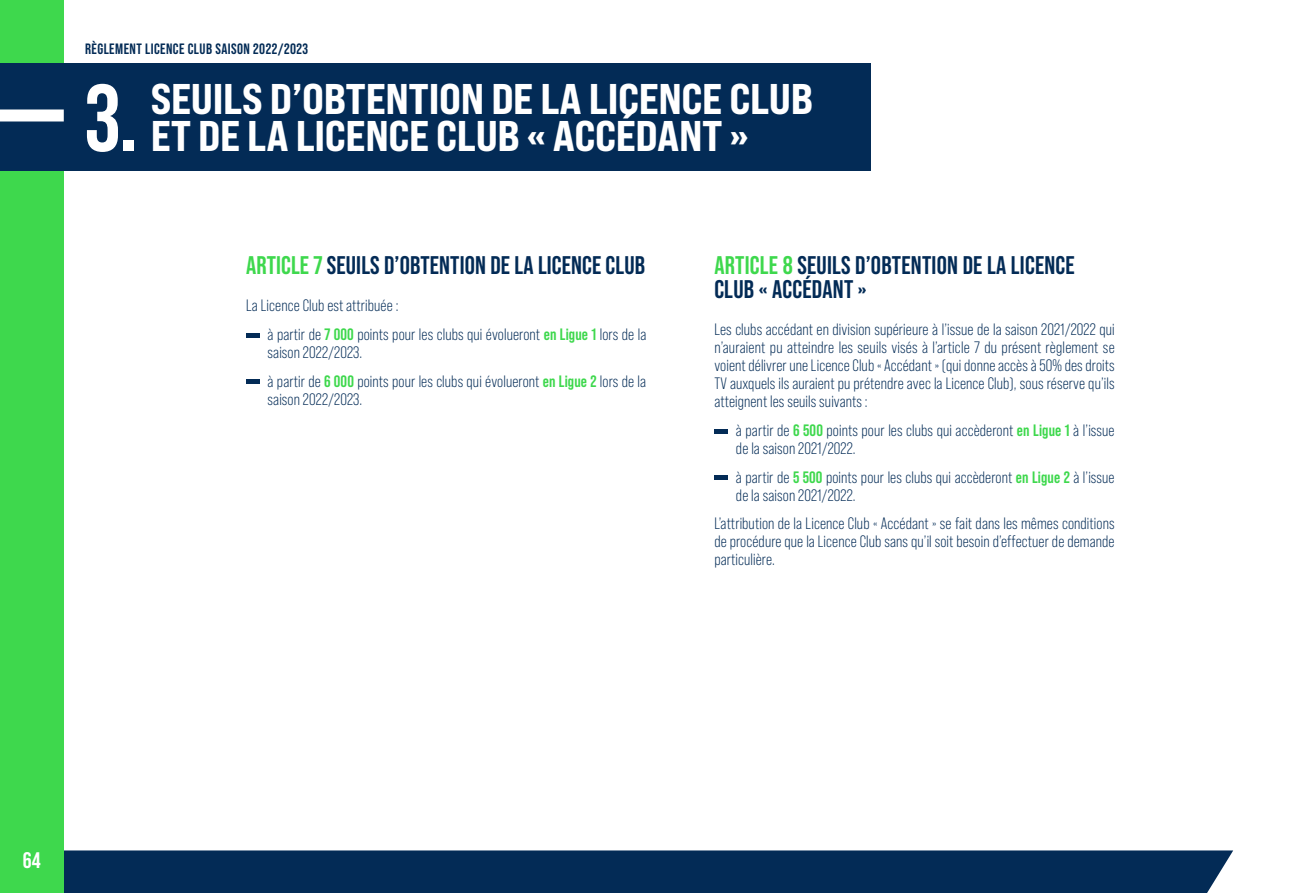
<style>
.page{position:relative;width:1297px;height:893px;background:#fff}
.page>*{position:absolute;margin:0;border:0;box-sizing:border-box;transform-origin:0 0}
.t1{font:42.9px/36.6px "Bebas Neue Pro Exp Eb";letter-spacing:-.01em;color:#fff;text-align:center}
.t2{font:700 25.5px/24px "Bebas Neue Pro";letter-spacing:.01em;color:#032b56}
.t3{font:700 22.5px "Bebas Neue Pro";color:#fff}
.t4{font:16.5px/18px "Bebas Neue Pro";letter-spacing:.005em;color:#032b56}
.t5{font:700 15px "Bebas Neue Pro";letter-spacing:.03em;color:#032b56}
.s1{font-family:"Bebas Neue Pro";font-weight:700;font-size:94.65px}
.s2{color:#3ed84d}
.s3{font-weight:700;color:#3ed84d}
</style>
<div class="page">
<div style="left:64px;top:850px;width:1169px;height:43px;background:#032b56"></div>
<div style="left:0;top:0;width:64px;height:893px;background:#3ed84d"></div>
<hr style="left:246px;top:333px;width:13px;height:4px;background:#032b56">
<hr style="left:246px;top:380px;width:13px;height:4px;background:#032b56">
<hr style="left:714px;top:429px;width:13px;height:4px;background:#032b56">
<hr style="left:714px;top:476px;width:13px;height:4px;background:#032b56">
<div style="left:0;top:64px;width:871px;height:107px;background:#032b56"></div>
<div style="left:0;top:109px;width:64px;height:12px;background:#fff"></div>
<p class="t5" style="left:85px;top:41px;width:225px">RÈGLEMENT LICENCE CLUB SAISON 2022/2023</p>
<h1 class="t1" style="left:85px;top:80px;width:729px"><span class="s1">3.</span> SEUILS D’OBTENTION DE LA LICENCE CLUB<br>ET DE LA LICENCE CLUB « ACCÉDANT »</h1>
<h2 class="t2" style="left:246px;top:253px;width:401px"><span class="s2">ARTICLE 7</span> SEUILS D’OBTENTION DE LA LICENCE CLUB</h2>
<p class="t4" style="left:268px;top:291px;width:380px;line-height:28.7px;text-indent:-22px">La Licence Club est attribuée :<br>à partir de <span class="s3">7 000</span> points pour les clubs qui évolueront <span class="s3">en Ligue 1</span> lors de la</p>
<p class="t4" style="left:268px;top:338px;width:380px;line-height:28.7px">saison 2022/2023.<br>à partir de <span class="s3">6 000</span> points pour les clubs qui évolueront <span class="s3">en Ligue 2</span> lors de la</p>
<p class="t4" style="left:268px;top:390px;width:96px">saison 2022/2023.</p>
<h2 class="t2" style="left:714px;top:253px;width:362px"><span class="s2">ARTICLE 8</span> SEUILS D’OBTENTION DE LA LICENCE<br>CLUB « ACCÉDANT »</h2>
<p class="t4" style="left:714px;top:321px;width:402px;text-align:justify">Les clubs accédant en division supérieure à l’issue de la saison 2021/2022 qui n’auraient pu atteindre les seuils visés à l’article 7 du présent règlement se voient délivrer une Licence Club « Accédant » (qui donne accès à 50% des droits TV auxquels ils auraient pu prétendre avec la Licence Club), sous réserve qu’ils atteignent les seuils suivants :</p>
<p class="t4" style="left:736px;top:421px;width:380px">à partir de <span class="s3">6 500</span> points pour les clubs qui accèderont <span class="s3">en Ligue 1</span> à l’issue de la saison 2021/2022.</p>
<p class="t4" style="left:736px;top:468px;width:380px">à partir de <span class="s3">5 500</span> points pour les clubs qui accèderont <span class="s3">en Ligue 2</span> à l’issue de la saison 2021/2022.</p>
<p class="t4" style="left:714px;top:515px;width:402px;text-align:justify">L’attribution de la Licence Club « Accédant » se fait dans les mêmes conditions de procédure que la Licence Club sans qu’il soit besoin d’effectuer de demande particulière.</p>
<h3 class="t3" style="left:23px;top:847px;width:19px">64</h3>
</div>
